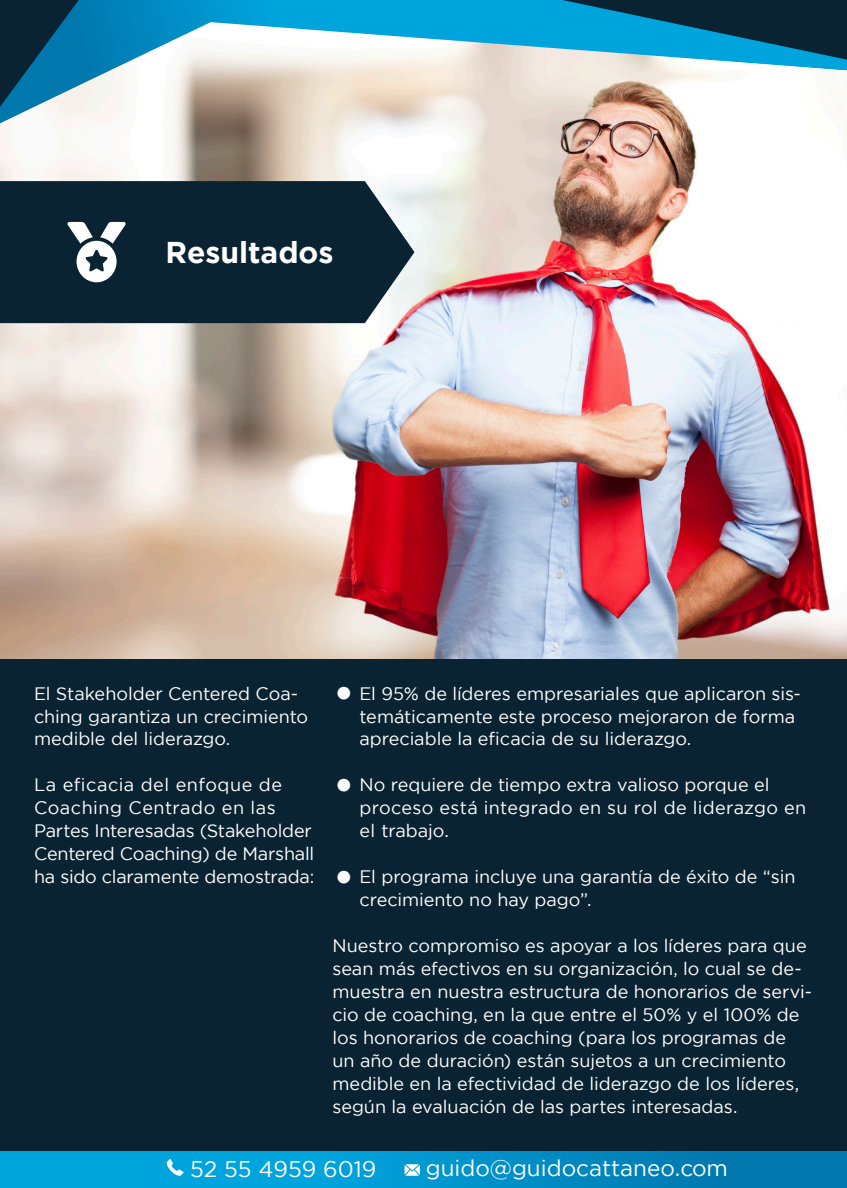
<style>
.page{position:relative;width:847px;height:1188px;background:#fff}
.page>*{position:absolute;margin:0;border:0;box-sizing:border-box;transform-origin:0 0}
.t1{font:700 30px "Gotham";color:#fff}
.t2{font:22.5px "Gotham";color:#fff}
.t3{font:18px/23px "Gotham";color:#fff}
.s1{font-size:48px}
</style>
<div class="page">
<img style="left:0;top:123px;width:847px;height:536px">
<div style="left:0;top:659px;width:847px;height:529px;background:#0a2332"></div>
<svg style="left:0;top:181px;width:414px;height:142px;background:#182f3e"></svg>
<svg style="left:67px;top:222px;width:59px;height:60px"></svg>
<svg style="left:0;top:0;width:847px;height:123px"></svg>
<div style="left:0;top:1151px;width:847px;height:37px;background:linear-gradient(to right,#00b0ea,#0076ac)"></div>
<svg style="left:167px;top:1159px;width:17px;height:17px"></svg>
<svg style="left:405px;top:1164px;width:15px;height:12px"></svg>
<h1 class="t1" style="left:166px;top:241px;width:169px">Resultados</h1>
<p class="t3" style="left:34px;top:682px;width:276px">El Stakeholder Centered Coa&shy;ching garantiza un crecimiento medible del liderazgo.</p>
<p class="t3" style="left:34px;top:774px;width:282px">La eficacia del enfoque de<br>Coaching Centrado en las<br>Partes Interesadas (Stakeholder<br>Centered Coaching) de Marshall ha sido claramente demostrada:</p>
<p class="t3" style="left:360px;top:682px;width:443px;text-indent:-27px"><span class="s1">•</span> El 95% de líderes empresariales que aplicaron sis&shy;temáticamente este proceso mejoraron de forma apreciable la eficacia de su liderazgo.</p>
<p class="t3" style="left:360px;top:774px;width:448px;text-indent:-27px"><span class="s1">•</span> No requiere de tiempo extra valioso porque el proceso está integrado en su rol de liderazgo en el trabajo.</p>
<p class="t3" style="left:360px;top:865px;width:437px;text-indent:-27px"><span class="s1">•</span> El programa incluye una garantía de éxito de “sin crecimiento no hay pago”.</p>
<p class="t3" style="left:333px;top:934px;width:481px">Nuestro compromiso es apoyar a los líderes para que sean más efectivos en su organización, lo cual se de&shy;muestra en nuestra estructura de honorarios de servi&shy;cio de coaching, en la que entre el 50% y el 100% de los honorarios de coaching (para los programas de un año de duración) están sujetos a un crecimiento medible en la efectividad de liderazgo de los líderes, según la evaluación de las partes interesadas.</p>
<p class="t2" style="left:190px;top:1156px;width:188px">52 55 4959 6019</p>
<p class="t2" style="left:426px;top:1155px;width:304px">guido@guidocattaneo.com</p>
</div>
